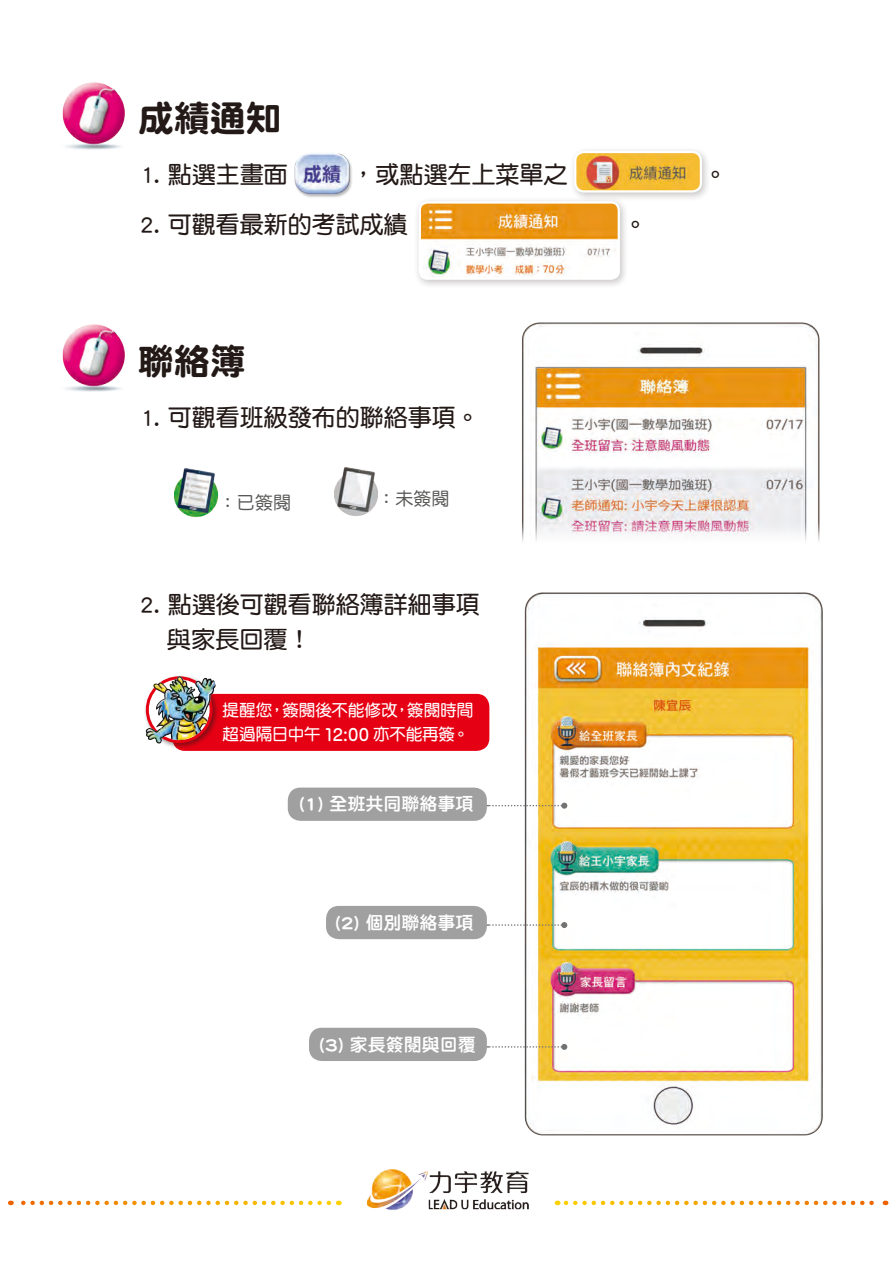
<style>
.page{position:relative;width:893px;height:1263px;background:#fff}
.page>*{position:absolute;margin:0;border:0;box-sizing:border-box;transform-origin:0 0}
.t1{font:36px "DF Yuan Std W9";color:#231916}
.t2{font:24px/35px "DF Yuan Std W7";color:#231916}
.t3{font:18px "DF Yuan Std W8";color:#fff}
.t4{font:18px "DF Yuan Std W5";color:#595857}
.t5{font:16.5px/24px "DF Yuan Std W7";color:#fff}
.s1{font-family:"ARR Gothic 1 Extra"}
</style>
<div class="page">
<img style="left:8px;top:1169px;width:881px;height:41px">
<svg style="left:566px;top:1200px;width:320px;height:5px"></svg>
<svg style="left:10px;top:1200px;width:319px;height:5px"></svg>
<img style="left:494px;top:592px;width:345px;height:579px">
<img style="left:62px;top:82px;width:63px;height:68px">
<img style="left:62px;top:324px;width:63px;height:68px">
<div style="left:569px;top:146px;width:142px;height:56px;background:#231916;opacity:.25"></div>
<img style="left:575px;top:152px;width:126px;height:39px">
<div style="left:574px;top:151px;width:128px;height:42px;border:2px solid #fff;border-radius:9px"></div>
<div style="left:413px;top:196px;width:216px;height:93px;background:#231916;opacity:.25"></div>
<img style="left:420px;top:202px;width:199px;height:77px">
<div style="left:419px;top:201px;width:201px;height:79px;border:2px solid #fff;border-radius:8px"></div>
<img style="left:294px;top:153px;width:58px;height:45px">
<div style="left:288px;top:787px;width:199px;height:34px;background:#a0a0a1;border-radius:13px"></div>
<div style="left:326px;top:906px;width:161px;height:33px;background:#a0a0a1;border-radius:13px"></div>
<div style="left:309px;top:1028px;width:178px;height:33px;background:#a0a0a1;border-radius:13px"></div>
<svg style="left:487px;top:803px;width:80px;height:6px"></svg>
<svg style="left:487px;top:922px;width:80px;height:6px"></svg>
<svg style="left:487px;top:1044px;width:80px;height:6px"></svg>
<img style="left:174px;top:468px;width:44px;height:50px">
<img style="left:334px;top:467px;width:44px;height:49px">
<img style="left:522px;top:322px;width:298px;height:220px">
<div style="left:172px;top:694px;width:317px;height:57px;background:#e60013;border-radius:13px"></div>
<div style="left:143px;top:674px;width:76px;height:76px;background:#231916;opacity:.5"></div>
<img style="left:143px;top:674px;width:76px;height:74px">
<h1 class="t1" style="left:138px;top:99px;width:145px">成績通知</h1>
<p class="t2" style="left:140px;top:157px;width:149px">1. 點選主畫面</p>
<p class="t2" style="left:352px;top:157px;width:217px">，或點選左上菜單之</p>
<p class="t2" style="left:703px;top:157px;width:25px">。</p>
<p class="t2" style="left:140px;top:207px;width:269px">2. 可觀看最新的考試成績</p>
<p class="t2" style="left:623px;top:207px;width:25px">。</p>
<h1 class="t1" style="left:138px;top:341px;width:109px">聯絡簿</h1>
<p class="t2" style="left:140px;top:399px;width:341px">1. 可觀看班級發布的聯絡事項。</p>
<p class="t4" style="left:219px;top:493px;width:73px">：已簽閱</p>
<p class="t4" style="left:377px;top:489px;width:73px">：未簽閱</p>
<p class="t2" style="left:167px;top:586px;width:314px;text-indent:-27px">2. 點選後可觀看聯絡簿詳細事項與家長回覆！</p>
<p class="t5" style="left:223px;top:698px;width:252px">提醒您，簽閱後不能修改，簽閱時間超過隔日中午 <span class="s1">12:00</span> 亦不能再簽。</p>
<p class="t3" style="left:299px;top:794px;width:176px">(1) 全班共同聯絡事項</p>
<p class="t3" style="left:335px;top:913px;width:140px">(2) 個別聯絡事項</p>
<p class="t3" style="left:319px;top:1035px;width:158px">(3) 家長簽閱與回覆</p>
</div>
